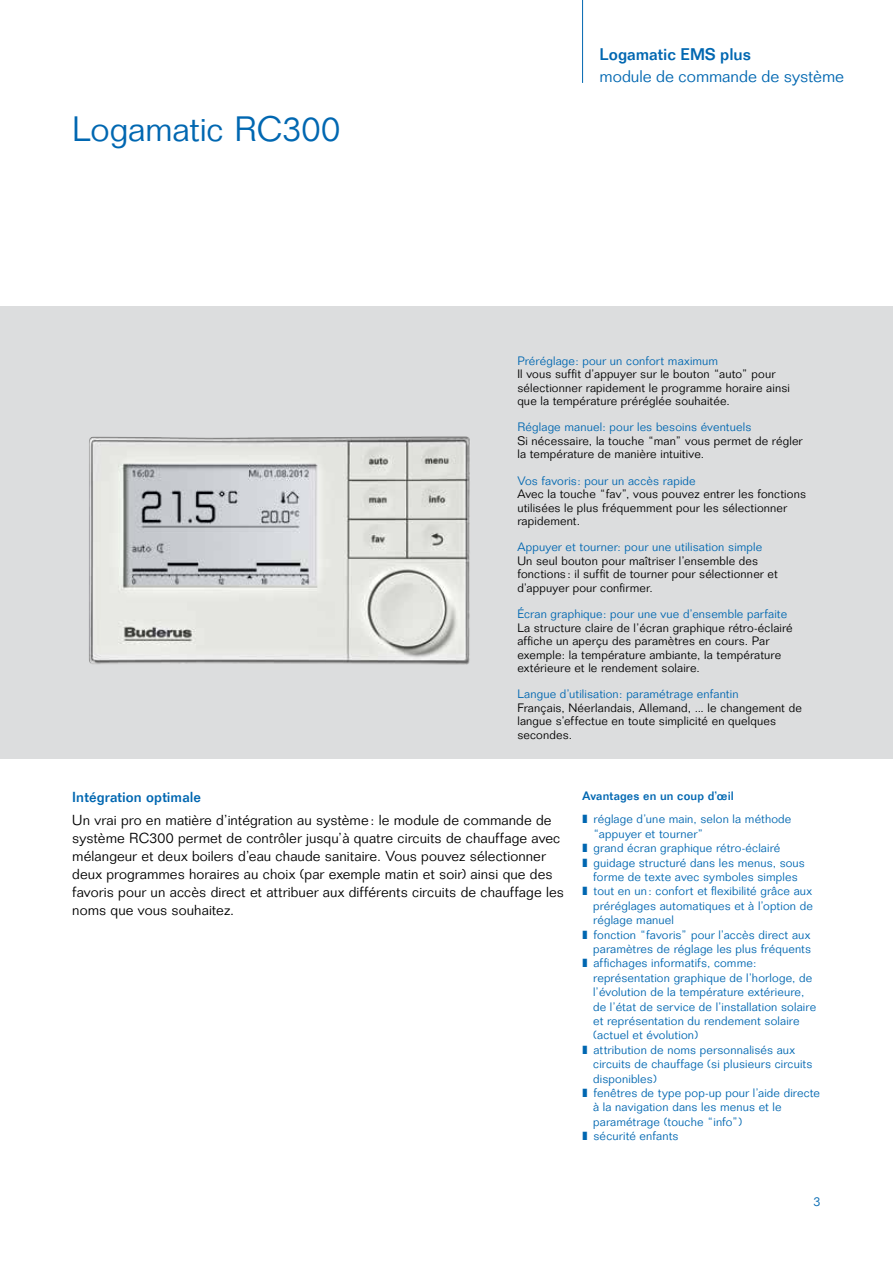
<style>
.page{position:relative;width:893px;height:1263px;background:#fff}
.page>*{position:absolute;margin:0;border:0;box-sizing:border-box;transform-origin:0 0}
.t1{font:300 34.5px "Folio";letter-spacing:-.005em;color:#0067b1}
.t2{font:300 16.5px "Folio";color:#0067b1}
.t3{font:500 16.5px "Folio";color:#0067b1}
.t4{font:300 14.25px/18px "Folio";letter-spacing:.005em;color:#000}
.t5{font:500 14.25px "Folio";letter-spacing:.005em;color:#0067b1}
.t6{font:300 12.75px "Folio";color:#0067b1}
.t7{font:300 12px/23px "Folio";letter-spacing:.015em;color:#0067b1}
.t8{font:300 12px/13.5px "Folio";letter-spacing:.015em;color:#000}
.s1{font-weight:500}
</style>
<div class="page">
<hr style="left:582px;top:0;width:1px;height:83px;background:#0067b1">
<div style="left:0;top:306px;width:893px;height:453px;background:#dcddde"></div>
<img style="left:89px;top:436px;width:381px;height:229px">
<h1 class="t1" style="left:72px;top:108px;width:269px">Logamatic RC300</h1>
<h2 class="t3" style="left:600px;top:44px;width:153px">Logamatic EMS plus</h2>
<h2 class="t2" style="left:600px;top:66px;width:246px">module de commande de système</h2>
<p class="t7" style="left:517px;top:349px;width:202px">Préréglage: pour un confort maximum</p>
<p class="t8" style="left:517px;top:367px;width:274px">Il vous suffit d’appuyer sur le bouton “auto” pour sélectionner rapidement le programme horaire ainsi que la température préréglée souhaitée.</p>
<p class="t7" style="left:517px;top:416px;width:235px">Réglage manuel: pour les besoins éventuels</p>
<p class="t8" style="left:517px;top:434px;width:287px">Si nécessaire, la touche “man” vous permet de régler la température de manière intuitive.</p>
<p class="t7" style="left:517px;top:469px;width:180px">Vos favoris: pour un accès rapide</p>
<p class="t8" style="left:517px;top:487px;width:290px">Avec la touche “fav”, vous pouvez entrer les fonctions utilisées le plus fréquemment pour les sélectionner rapidement.</p>
<p class="t7" style="left:517px;top:536px;width:246px">Appuyer et tourner: pour une utilisation simple</p>
<p class="t8" style="left:517px;top:554px;width:262px">Un seul bouton pour maîtriser l’ensemble des fonctions: il suffit de tourner pour sélectionner et d’appuyer pour confirmer.</p>
<p class="t7" style="left:517px;top:602px;width:271px">Écran graphique: pour une vue d’ensemble parfaite</p>
<p class="t8" style="left:517px;top:621px;width:277px">La structure claire de l’écran graphique rétro-éclairé affiche un aperçu des paramètres en cours. Par exemple: la température ambiante, la température extérieure et le rendement solaire.</p>
<p class="t7" style="left:517px;top:683px;width:223px">Langue d’utilisation: paramétrage enfantin</p>
<p class="t8" style="left:517px;top:701px;width:286px">Français, Néerlandais, Allemand, ... le changement de langue s’effectue en toute simplicité en quelques secondes.</p>
<p class="t5" style="left:72px;top:789px;width:130px">Intégration optimale</p>
<p class="t4" style="left:72px;top:810px;width:493px">Un vrai pro en matière d’intégration au système: le module de commande de système RC300 permet de contrôler jusqu’à quatre circuits de chauffage avec mélangeur et deux boilers d’eau chaude sanitaire. Vous pouvez sélectionner deux programmes horaires au choix (par exemple matin et soir) ainsi que des favoris pour un accès direct et attribuer aux différents circuits de chauffage les noms que vous souhaitez.</p>
<p class="t7" style="left:583px;top:785px;width:210px"><span class="s1">Avantages en un coup d’œil<br></span>❚ réglage d’une main, selon la méthode</p>
<p class="t7" style="left:593px;top:822px;width:112px">“appuyer et tourner”</p>
<p class="t7" style="left:583px;top:836px;width:199px">❚ grand écran graphique rétro-éclairé</p>
<p class="t7" style="left:583px;top:851px;width:224px">❚ guidage structuré dans les menus, sous</p>
<p class="t7" style="left:593px;top:865px;width:206px">forme de texte avec symboles simples</p>
<p class="t7" style="left:583px;top:880px;width:231px">❚ tout en un: confort et flexibilité grâce aux</p>
<p class="t7" style="left:593px;top:894px;width:221px">préréglages automatiques et à l’option de</p>
<p class="t7" style="left:593px;top:908px;width:82px">réglage manuel</p>
<p class="t7" style="left:583px;top:923px;width:229px">❚ fonction “favoris” pour l’accès direct aux</p>
<p class="t7" style="left:593px;top:937px;width:219px">paramètres de réglage les plus fréquents</p>
<p class="t7" style="left:583px;top:952px;width:176px">❚ affichages informatifs, comme:</p>
<p class="t7" style="left:593px;top:966px;width:220px">représentation graphique de l’horloge, de</p>
<p class="t7" style="left:593px;top:980px;width:213px">l’évolution de la température extérieure,</p>
<p class="t7" style="left:593px;top:995px;width:224px">de l’état de service de l’installation solaire</p>
<p class="t7" style="left:593px;top:1009px;width:208px">et représentation du rendement solaire</p>
<p class="t7" style="left:593px;top:1024px;width:107px">(actuel et évolution)</p>
<p class="t7" style="left:583px;top:1038px;width:214px">❚ attribution de noms personnalisés aux</p>
<p class="t7" style="left:593px;top:1052px;width:221px">circuits de chauffage (si plusieurs circuits</p>
<p class="t7" style="left:593px;top:1067px;width:65px">disponibles)</p>
<p class="t7" style="left:583px;top:1081px;width:239px">❚ fenêtres de type pop-up pour l’aide directe</p>
<p class="t7" style="left:593px;top:1096px;width:190px">à la navigation dans les menus et le</p>
<p class="t7" style="left:593px;top:1110px;width:151px">paramétrage (touche “info”)</p>
<p class="t7" style="left:583px;top:1124px;width:97px">❚ sécurité enfants</p>
<p class="t6" style="left:814px;top:1193px;width:9px">3</p>
</div>
